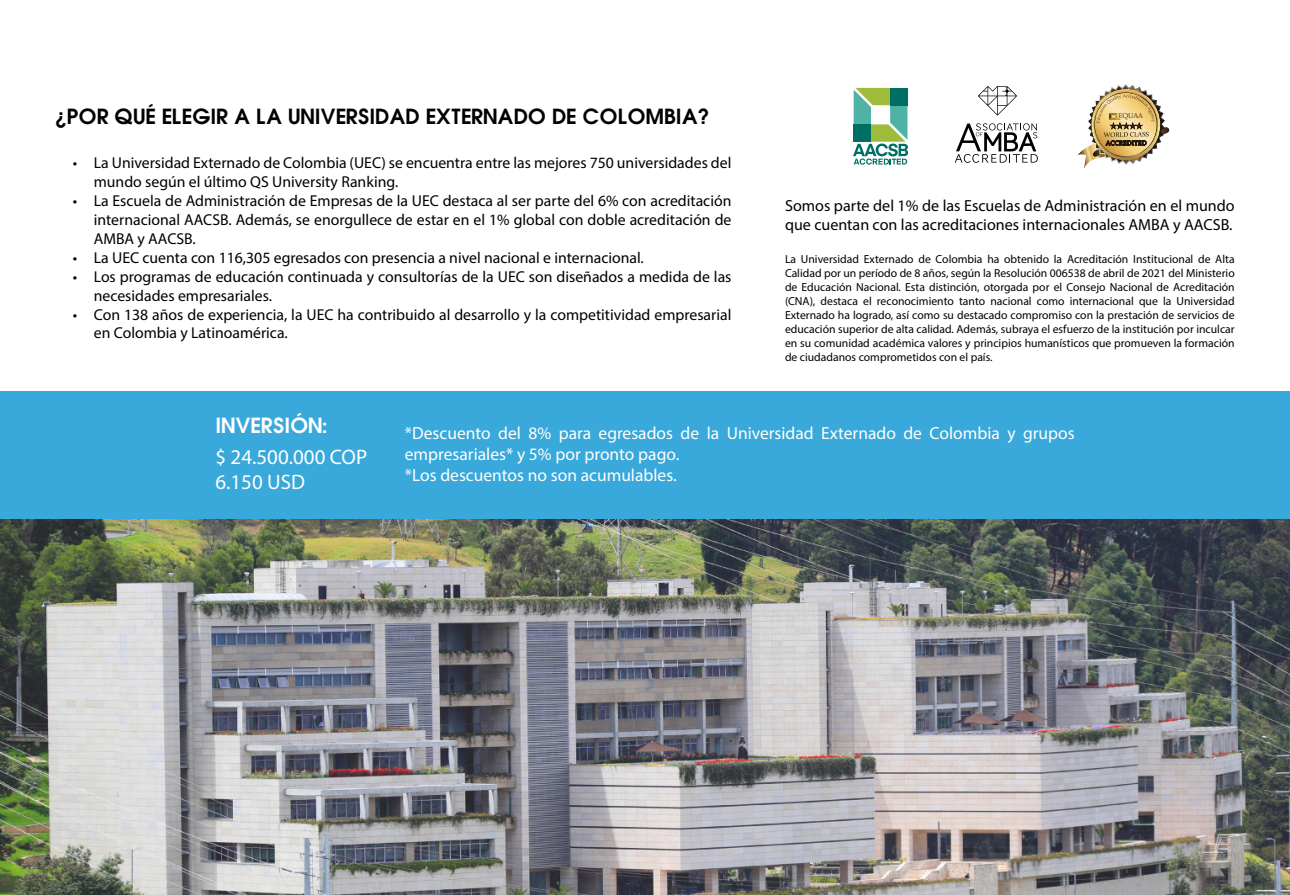
<style>
.page{position:relative;width:1290px;height:895px;background:#fff}
.page>*{position:absolute;margin:0;border:0;box-sizing:border-box;transform-origin:0 0}
.t1{font:21px/25.2px "Myriad Pro";color:#fff}
.t2{font:700 19.25px "Avant Garde";color:#000}
.t3{font:700 19.25px "Avant Garde";color:#fff}
.t4{font:17.5px/21px "Myriad Pro";color:#fff}
.t5{font:16.1px/19.2px "Myriad Pro";color:#000}
.t6{font:15.75px/18.9px "Myriad Pro";color:#000}
.t7{font:11.72px/14px "Myriad Pro";color:#000;text-align:justify}
.t8{font:7px "Constantia";letter-spacing:-.01em;color:#563319}
</style>
<div class="page">
<svg style="left:978px;top:86px;width:39px;height:29px"></svg>
<svg style="left:955px;top:123px;width:83px;height:40px"></svg>
<svg style="left:853px;top:88px;width:55px;height:77px"></svg>
<img style="left:1077px;top:84px;width:93px;height:84px">
<img style="left:0;top:519px;width:1290px;height:375px">
<div style="left:0;top:391px;width:1290px;height:128px;background:#39a8db"></div>
<p class="t2" style="left:55px;top:108px;width:655px">¿POR QUÉ ELEGIR A LA UNIVERSIDAD EXTERNADO DE COLOMBIA?</p>
<p class="t6" style="left:94px;top:154px;width:639px;text-indent:-21px">• La Universidad Externado de Colombia (UEC) se encuentra entre las mejores 750 universidades del mundo según el último QS University Ranking.</p>
<p class="t6" style="left:94px;top:192px;width:639px;text-align:justify;text-indent:-21px">• La Escuela de Administración de Empresas de la UEC destaca al ser parte del 6% con acreditación internacional AACSB. Además, se enorgullece de estar en el 1% global con doble acreditación de AMBA y AACSB.</p>
<p class="t6" style="left:73px;top:248px;width:573px">• La UEC cuenta con 116,305 egresados con presencia a nivel nacional e internacional.</p>
<p class="t6" style="left:94px;top:267px;width:639px;text-indent:-21px">• Los programas de educación continuada y consultorías de la UEC son diseñados a medida de las necesidades empresariales.</p>
<p class="t6" style="left:94px;top:305px;width:639px;text-indent:-21px">• Con 138 años de experiencia, la UEC ha contribuido al desarrollo y la competitividad empresarial en Colombia y Latinoamérica.</p>
<p class="t8" style="left:1118px;top:113px;width:26px">EQUAA</p>
<p class="t5" style="left:785px;top:196px;width:451px">Somos parte del 1% de las Escuelas de Administración en el mundo que cuentan con las acreditaciones internacionales AMBA y AACSB.</p>
<p class="t7" style="left:785px;top:253px;width:451px">La Universidad Externado de Colombia ha obtenido la Acreditación Institucional de Alta Calidad por un período de 8 años, según la Resolución 006538 de abril de 2021 del Ministerio de Educación Nacional. Esta distinción, otorgada por el Consejo Nacional de Acreditación (CNA), destaca el reconocimiento tanto nacional como internacional que la Universidad Externado ha logrado, así como su destacado compromiso con la prestación de servicios de educación superior de alta calidad. Además, subraya el esfuerzo de la institución por inculcar en su comunidad académica valores y principios humanísticos que promueven la formación de ciudadanos comprometidos con el país.</p>
<p class="t3" style="left:215px;top:417px;width:113px">INVERSIÓN:</p>
<h1 class="t1" style="left:215px;top:445px;width:153px">$ 24.500.000 COP<br>6.150 USD</h1>
<p class="t4" style="left:405px;top:423px;width:671px">*Descuento del 8% para egresados de la Universidad Externado de Colombia y grupos empresariales* y 5% por pronto pago.<br>*Los descuentos no son acumulables.</p>
</div>
